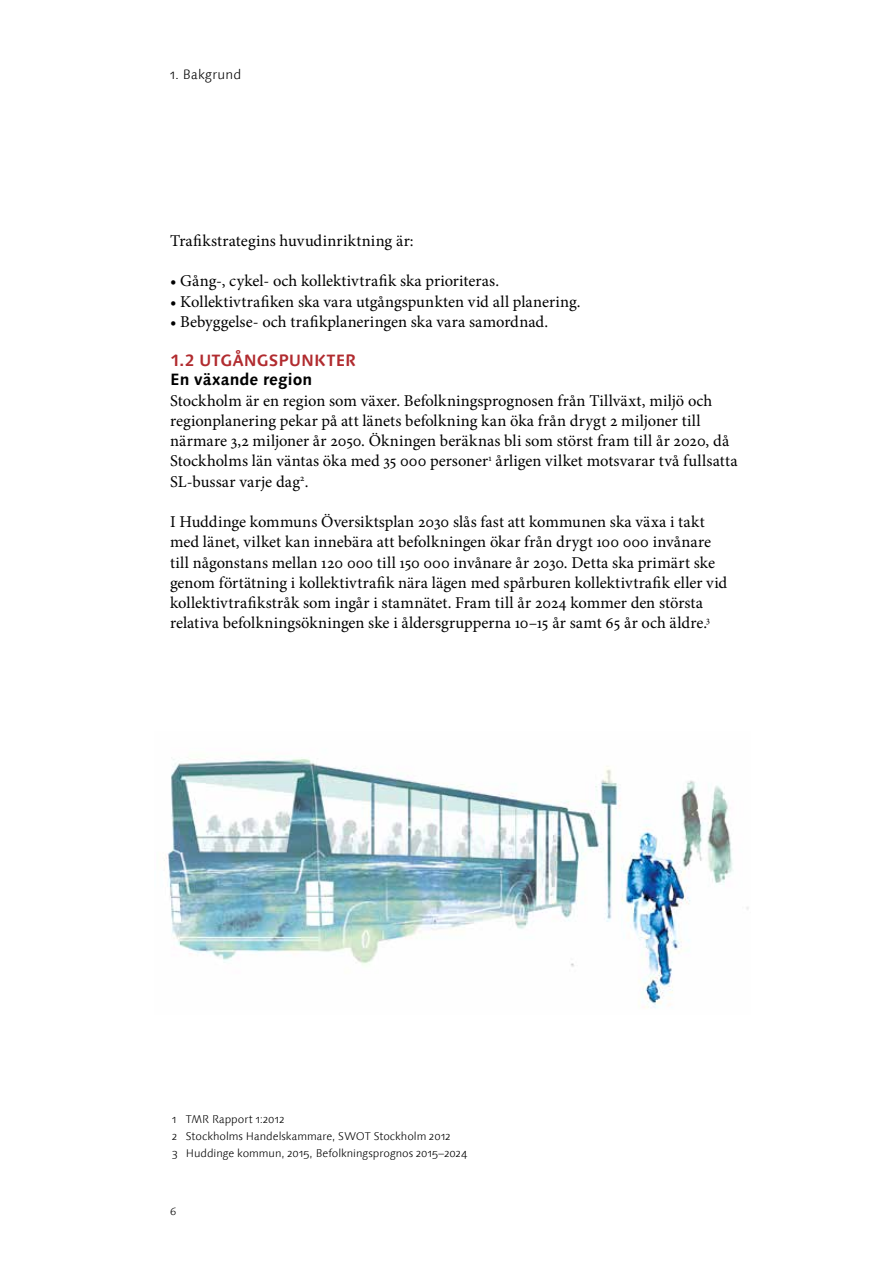
<style>
.page{position:relative;width:893px;height:1263px;background:#fff}
.page>*{position:absolute;margin:0;border:0;box-sizing:border-box;transform-origin:0 0}
.t1{font:16.5px/20.2px "Minion Pro";letter-spacing:.005em;color:#000}
.t2{font:700 16.5px "Linotype Syntax Com";color:#b12b2f}
.t3{font:700 16.5px "Linotype Syntax Com";color:#000}
.t4{font:300 13.5px "Linotype Syntax Com";letter-spacing:.02em;color:#000}
.t5{font:300 11.25px/17px "Linotype Syntax Com";color:#000}
.t6{font:300 10.5px "Linotype Syntax Com";color:#000}
</style>
<div class="page">
<img style="left:164px;top:759px;width:585px;height:249px">
<p class="t4" style="left:170px;top:67px;width:73px">1. Bakgrund</p>
<p class="t1" style="left:170px;top:231px;width:245px">Trafikstrategins huvudinriktning är:</p>
<p class="t1" style="left:170px;top:271px;width:330px">• Gång-, cykel- och kollektivtrafik ska prioriteras.</p>
<p class="t1" style="left:170px;top:291px;width:412px">• Kollektivtrafiken ska vara utgångspunkten vid all planering.</p>
<p class="t1" style="left:170px;top:312px;width:380px">• Bebyggelse- och trafikplaneringen ska vara samordnad.</p>
<p class="t2" style="left:170px;top:350px;width:188px">1.2 UTGÅNGSPUNKTER</p>
<p class="t3" style="left:170px;top:369px;width:144px">En växande region</p>
<p class="t1" style="left:170px;top:390px;width:569px">Stockholm är en region som växer. Befolkningsprognosen från Tillväxt, miljö och regionplanering pekar på att länets befolkning kan öka från drygt 2 miljoner till närmare 3,2 miljoner år 2050. Ökningen beräknas bli som störst fram till år 2020, då Stockholms län väntas öka med 35 000 personer<sup>1</sup> årligen vilket motsvarar två fullsatta SL-bussar varje dag<sup>2</sup>.</p>
<p class="t1" style="left:170px;top:512px;width:559px">I Huddinge kommuns Översiktsplan 2030 slås fast att kommunen ska växa i takt med länet, vilket kan innebära att befolkningen ökar från drygt 100 000 invånare till någonstans mellan 120 000 till 150 000 invånare år 2030. Detta ska primärt ske genom förtätning i kollektivtrafik nära lägen med spårburen kollektivtrafik eller vid kollektivtrafikstråk som ingår i stamnätet. Fram till år 2024 kommer den största relativa befolkningsökningen ske i åldersgrupperna 10–15 år samt 65 år och äldre.<sup>3</sup></p>
<p class="t5" style="left:172px;top:1110px;width:296px">1 TMR Rapport 1:2012<br>2 Stockholms Handelskammare, SWOT Stockholm 2012<br>3 Huddinge kommun, 2015, Befolkningsprognos 2015–2024</p>
<p class="t6" style="left:170px;top:1205px;width:8px">6</p>
</div>
